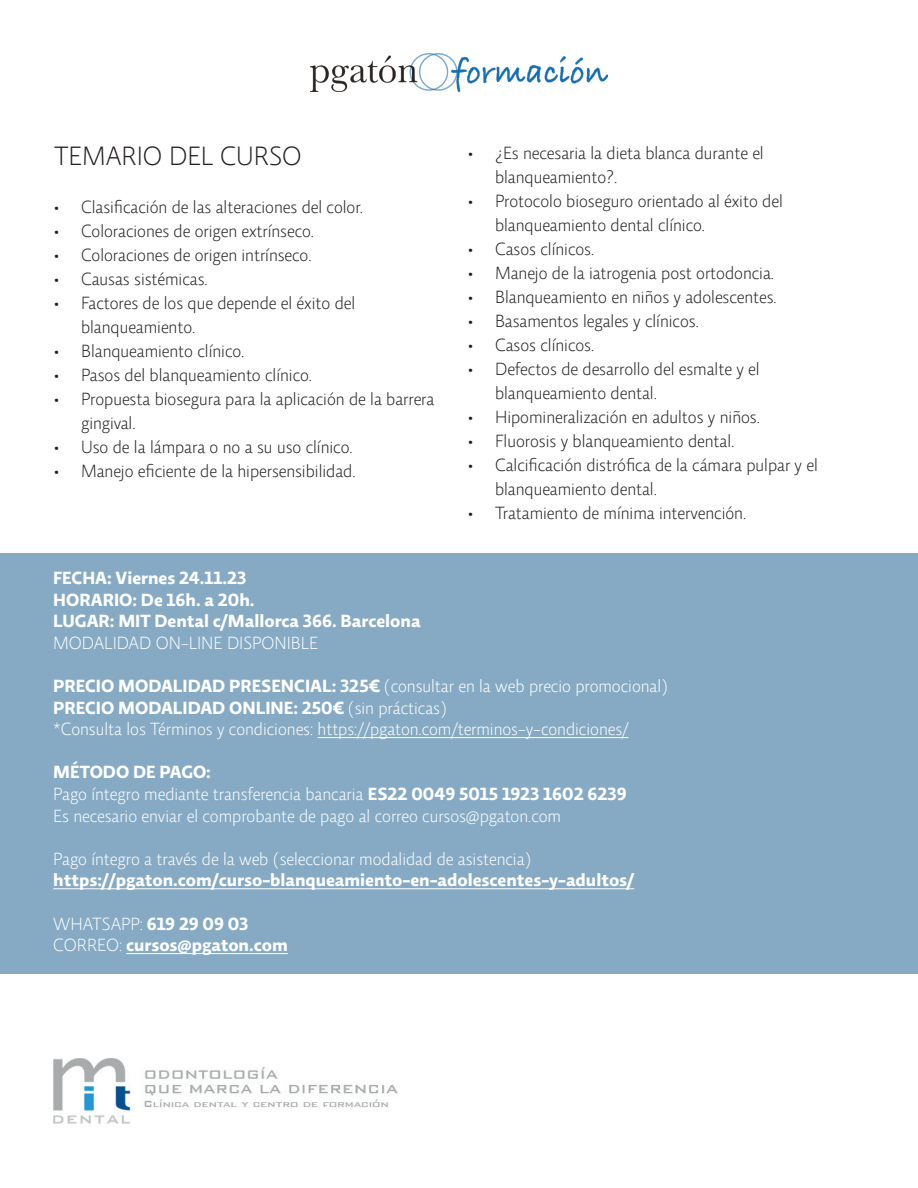
<style>
.page{position:relative;width:918px;height:1188px;background:#fff}
.page>*{position:absolute;margin:0;border:0;box-sizing:border-box;transform-origin:0 0}
.t1{font:300 27px "Relato Sans OT";color:#231f20}
.t2{font:300 18px/24px "Relato Sans OT";color:#231f20}
.t3{font:300 18px "Relato Sans OT";color:#fff}
.t4{font:700 18px "Relato Sans OT";color:#fff}
.s1{font-weight:700}
.s2{font-weight:300}
</style>
<div class="page">
<div style="left:0;top:553px;width:918px;height:421px;background:#86aac4"></div>
<img style="left:310px;top:54px;width:298px;height:38px">
<hr style="left:318px;top:737px;width:311px;height:1px;background:#fff">
<hr style="left:53px;top:889px;width:581px;height:1px;background:#fff">
<hr style="left:126px;top:953px;width:162px;height:1px;background:#fff">
<img style="left:53px;top:1058px;width:344px;height:66px">
<p class="t1" style="left:54px;top:140px;width:249px">TEMARIO DEL CURSO</p>
<p class="t2" style="left:54px;top:195px;width:310px">• Clasificación de las alteraciones del color.</p>
<p class="t2" style="left:54px;top:219px;width:262px">• Coloraciones de origen extrínseco.</p>
<p class="t2" style="left:54px;top:243px;width:259px">• Coloraciones de origen intrínseco.</p>
<p class="t2" style="left:54px;top:267px;width:155px">• Causas sistémicas.</p>
<p class="t2" style="left:81px;top:291px;width:276px;text-indent:-27px">• Factores de los que depende el éxito del blanqueamiento.</p>
<p class="t2" style="left:54px;top:339px;width:192px">• Blanqueamiento clínico.</p>
<p class="t2" style="left:54px;top:363px;width:260px">• Pasos del blanqueamiento clínico.</p>
<p class="t2" style="left:81px;top:387px;width:355px;text-indent:-27px">• Propuesta biosegura para la aplicación de la barrera gingival.</p>
<p class="t2" style="left:54px;top:435px;width:300px">• Uso de la lámpara o no a su uso clínico.</p>
<p class="t2" style="left:54px;top:459px;width:303px">• Manejo eficiente de la hipersensibilidad.</p>
<p class="t2" style="left:495px;top:140px;width:270px;text-indent:-27px">• ¿Es necesaria la dieta blanca durante el blanqueamiento?.</p>
<p class="t2" style="left:495px;top:188px;width:289px;text-indent:-27px">• Protocolo bioseguro orientado al éxito del blanqueamiento dental clínico.</p>
<p class="t2" style="left:468px;top:236px;width:128px">• Casos clínicos.</p>
<p class="t2" style="left:468px;top:260px;width:308px">• Manejo de la iatrogenia post ortodoncia.</p>
<p class="t2" style="left:468px;top:284px;width:310px">• Blanqueamiento en niños y adolescentes.</p>
<p class="t2" style="left:468px;top:308px;width:232px">• Basamentos legales y clínicos.</p>
<p class="t2" style="left:468px;top:332px;width:128px">• Casos clínicos.</p>
<p class="t2" style="left:495px;top:356px;width:266px;text-indent:-27px">• Defectos de desarrollo del esmalte y el blanqueamiento dental.</p>
<p class="t2" style="left:468px;top:404px;width:293px">• Hipomineralización en adultos y niños.</p>
<p class="t2" style="left:468px;top:428px;width:268px">• Fluorosis y blanqueamiento dental.</p>
<p class="t2" style="left:495px;top:452px;width:324px;text-indent:-27px">• Calcificación distrófica de la cámara pulpar y el blanqueamiento dental.</p>
<p class="t2" style="left:468px;top:500px;width:280px">• Tratamiento de mínima intervención.</p>
<p class="t4" style="left:53px;top:567px;width:195px">FECHA: Viernes 24.11.23</p>
<p class="t4" style="left:53px;top:588px;width:203px">HORARIO: De 16h. a 20h.</p>
<p class="t4" style="left:53px;top:610px;width:369px">LUGAR: MIT Dental c/Mallorca 366. Barcelona</p>
<p class="t3" style="left:53px;top:632px;width:267px">MODALIDAD ON-LINE DISPONIBLE</p>
<p class="t3" style="left:53px;top:675px;width:616px"><span class="s1">PRECIO MODALIDAD PRESENCIAL: 325€</span> (consultar en la web precio promocional)</p>
<p class="t4" style="left:53px;top:696px;width:395px">PRECIO MODALIDAD ONLINE: 250€ <span class="s2">(sin prácticas)</span></p>
<p class="t3" style="left:53px;top:719px;width:577px">*Consulta los Términos y condiciones: https://pgaton.com/terminos-y-condiciones/</p>
<p class="t4" style="left:53px;top:761px;width:159px">MÉTODO DE PAGO:</p>
<p class="t3" style="left:53px;top:783px;width:575px">Pago íntegro mediante transferencia bancaria <span class="s1">ES22 0049 5015 1923 1602 6239</span></p>
<p class="t3" style="left:53px;top:805px;width:509px">Es necesario enviar el comprobante de pago al correo cursos@pgaton.com</p>
<p class="t3" style="left:53px;top:848px;width:480px">Pago íntegro a través de la web (seleccionar modalidad de asistencia)</p>
<p class="t4" style="left:53px;top:869px;width:582px">https://pgaton.com/curso-blanqueamiento-en-adolescentes-y-adultos/</p>
<p class="t3" style="left:53px;top:913px;width:197px">WHATSAPP: <span class="s1">619 29 09 03</span></p>
<p class="t4" style="left:53px;top:934px;width:236px"><span class="s2">CORREO:</span> cursos@pgaton.com</p>
</div>
